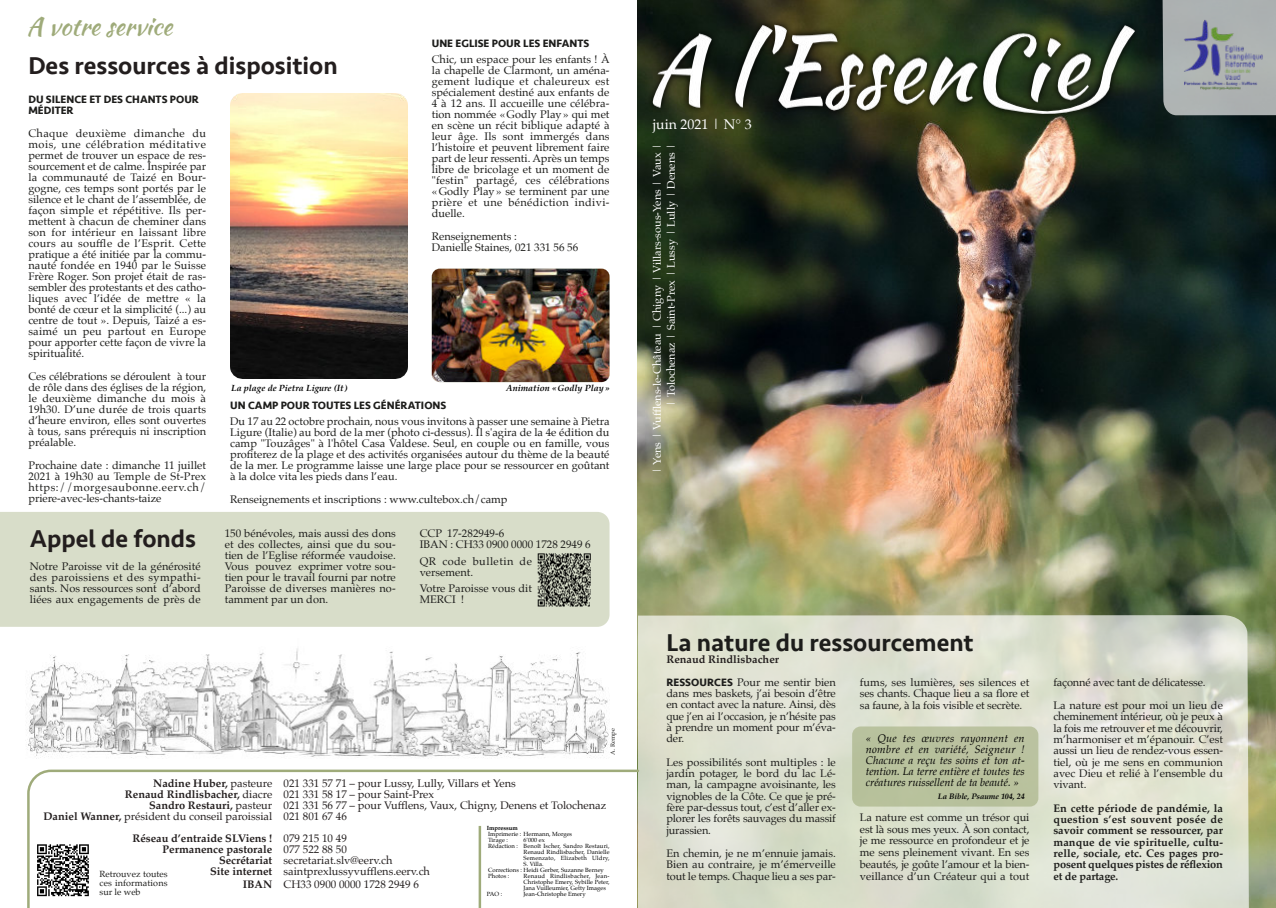
<style>
.page{position:relative;width:1276px;height:908px;background:#fff}
.page>*{position:absolute;margin:0;border:0;box-sizing:border-box;transform-origin:0 0}
.t1{font:500 25px "Seravek";color:#231e1e}
.t2{font:500 25px "Seravek";color:#1d1d1b}
.t3{font:25px "Kaushan Script";color:#9fab7a}
.t4{font:14px "Palatino";color:#fff}
.t5{font:11px/11px "Palatino";color:#1d1d1b;text-align:justify}
.t6{font:11px/11px "Palatino";color:#231e1e}
.t7{font:700 11px/11.3px "Palatino";letter-spacing:-.015em;color:#1d1d1b;text-align:justify}
.t8{font:italic 11px/11px "Palatino";letter-spacing:-.005em;color:#000;text-align:justify}
.t9{font:11px/14px "Palatino";color:#fff;text-align:right}
.t10{font:700 11px/11px "Seravek";color:#1d1d1b}
.t11{font:700 11px "Palatino";color:#231e1e}
.t12{font:11px/11px "Palatino";letter-spacing:.04em;color:#1d1d1b}
.t13{font:italic 700 9px "Palatino";color:#000}
.t14{font:9px/9px "Palatino";color:#1d1d1b;text-align:justify}
.t15{font:italic 700 8px "Palatino";letter-spacing:-.005em;color:#000}
.t16{font:6px/6px "Palatino";color:#000}
.t17{font:6px "Palatino";letter-spacing:.02em;color:#000}
.t18{font:6px "Palatino";letter-spacing:.025em;color:#000}
.t19{font:700 6px "Palatino";color:#000}
.t20{font:6px "Palatino";color:#1d1d1b}
.s1{font-weight:700}
.s2{font-weight:400}
.s3{font-family:"Seravek";font-weight:700}
</style>
<div class="page">
<img style="left:28px;top:648px;width:581px;height:111px">
<div style="left:0;top:512px;width:609px;height:114px;background:#d8ddc9"></div>
<img style="left:638px;top:0;width:638px;height:907px">
<svg style="left:638px;top:615px;width:611px;height:292px;background:#dce0cf"></svg>
<div style="left:1162px;top:0;width:114px;height:115px;background:#acb1b2"></div>
<img style="left:645px;top:17px;width:497px;height:105px">
<div style="left:852px;top:726px;width:186px;height:80px;background:#b8c19d;border-radius:8px"></div>
<svg style="left:27px;top:768px;width:613px;height:139px"></svg>
<img style="left:1179px;top:16px;width:88px;height:75px">
<hr style="left:478px;top:825px;width:3px;height:82px;background:#9fab7a">
<img style="left:231px;top:94px;width:176px;height:285px">
<svg style="left:36px;top:842px;width:54px;height:55px"></svg>
<svg style="left:37px;top:843px;width:52px;height:52px"></svg>
<img style="left:432px;top:268px;width:177px;height:114px">
<svg style="left:538px;top:553px;width:53px;height:53px;background:#6f7167"></svg>
<h1 class="t3" style="left:27px;top:8px;width:147px">A votre service</h1>
<p class="t10" style="left:432px;top:38px;width:159px">UNE EGLISE POUR LES ENFANTS</p>
<p class="t5" style="left:432px;top:54px;width:179px">Chic, un espace pour les enfants ! À la chapelle de Clarmont, un aména&shy;gement ludique et chaleureux est spécialement destiné aux enfants de 4 à 12 ans. Il accueille une célébra&shy;tion nommée «Godly Play » qui met en scène un récit biblique adapté à leur âge. Ils sont immergés dans l’histoire et peuvent librement faire part de leur ressenti. Après un temps libre de bricolage et un moment de "festin" partagé, ces célébrations « Godly Play » se terminent par une prière et une bénédiction indivi&shy;duelle.</p>
<p class="t5" style="left:432px;top:231px;width:148px">Renseignements :<br>Danielle Staines, 021 331 56 56</p>
<h1 class="t1" style="left:28px;top:51px;width:311px">Des ressources à disposition</h1>
<p class="t10" style="left:28px;top:94px;width:172px">DU SILENCE ET DES CHANTS POUR<br>MÉDITER</p>
<p class="t5" style="left:28px;top:128px;width:179px">Chaque deuxième dimanche du mois, une célébration méditative permet de trouver un espace de res&shy;sourcement et de calme. Inspirée par la communauté de Taizé en Bour&shy;gogne, ces temps sont portés par le silence et le chant de l’assemblée, de façon simple et répétitive. Ils per&shy;mettent à chacun de cheminer dans son for intérieur en laissant libre cours au souffle de l’Esprit. Cette pratique a été initiée par la commu&shy;nauté fondée en 1940 par le Suisse Frère Roger. Son projet était de ras&shy;sembler des protestants et des catho&shy;liques avec l’idée de mettre « la bonté de cœur et la simplicité (...) au centre de tout ». Depuis, Taizé a es&shy;saimé un peu partout en Europe pour apporter cette façon de vivre la spiritualité.</p>
<p class="t5" style="left:28px;top:371px;width:179px">Ces célébrations se déroulent à tour de rôle dans des églises de la région, le deuxième dimanche du mois à 19h30. D’une durée de trois quarts d’heure environ, elles sont ouvertes à tous, sans prérequis ni inscription préalable.</p>
<p class="t5" style="left:28px;top:460px;width:179px">Prochaine date : dimanche 11 juillet 2021 à 19h30 au Temple de St-Prex https://morgesaubonne.eerv.ch/ priere-avec-les-chants-taize</p>
<p class="t13" style="left:231px;top:383px;width:117px">La plage de Pietra Ligure (It)</p>
<p class="t13" style="left:506px;top:383px;width:105px">Animation «Godly Play »</p>
<p class="t10" style="left:230px;top:399px;width:218px">UN CAMP POUR TOUTES LES GÉNÉRATIONS</p>
<p class="t5" style="left:230px;top:416px;width:381px">Du 17 au 22 octobre prochain, nous vous invitons à passer une semaine à Pietra Ligure (Italie) au bord de la mer (photo ci-dessus). Il s'agira de la 4e édition du camp "Touzâges" à l'hôtel Casa Valdese. Seul, en couple ou en famille, vous profiterez de la plage et des activités organisées autour du thème de la beauté de la mer. Le programme laisse une large place pour se ressourcer en goûtant à la dolce vita les pieds dans l’eau.</p>
<p class="t5" style="left:230px;top:494px;width:279px">Renseignements et inscriptions : www.cultebox.ch/camp</p>
<h1 class="t1" style="left:30px;top:523px;width:168px">Appel de fonds</h1>
<p class="t5" style="left:30px;top:561px;width:172px">Notre Paroisse vit de la générosité des paroissiens et des sympathi&shy;sants. Nos ressources sont d’abord liées aux engagements de près de</p>
<p class="t5" style="left:225px;top:528px;width:172px">150 bénévoles, mais aussi des dons et des collectes, ainsi que du sou&shy;tien de l’Eglise réformée vaudoise.<br>Vous pouvez exprimer votre sou&shy;tien pour le travail fourni par notre Paroisse de diverses manières no&shy;tamment par un don.</p>
<p class="t5" style="left:420px;top:528px;width:172px">CCP 17-282949-6<br>IBAN : CH33 0900 0000 1728 2949 6</p>
<p class="t12" style="left:420px;top:556px;width:114px">QR code bulletin de versement.</p>
<p class="t5" style="left:420px;top:583px;width:114px">Votre Paroisse vous dit<br>MERCI !</p>
<p class="t20" style="left:610px;top:754px;width:28px;rotate:-90deg">A. Rempe</p>
<p class="t6" style="left:125px;top:777px;width:392px;text-indent:28px"><span class="s1">Nadine Huber,</span> pasteure 021 331 57 71 – pour Lussy, Lully, Villars et Yens<br><span class="s1">Renaud Rindlisbacher,</span> diacre 021 331 58 17 – pour Saint-Prex</p>
<p class="t6" style="left:43px;top:799px;width:564px;text-indent:106px"><span class="s1">Sandro Restauri,</span> pasteur 021 331 56 77 – pour Vufflens, Vaux, Chigny, Denens et Tolochenaz<br><span class="s1">Daniel Wanner,</span> président du conseil paroissial 021 801 67 46</p>
<p class="t11" style="left:132px;top:832px;width:216px">Réseau d’entraide SLViens ! <span class="s2">079 215 10 49</span></p>
<p class="t11" style="left:163px;top:843px;width:186px">Permanence pastorale <span class="s2">077 522 88 50</span></p>
<p class="t6" style="left:219px;top:854px;width:175px"><span class="s1">Secrétariat</span> secretariat.slv@eerv.ch</p>
<p class="t6" style="left:210px;top:865px;width:221px"><span class="s1">Site internet</span> saintprexlussyvufflens.eerv.ch</p>
<p class="t6" style="left:243px;top:878px;width:177px"><span class="s1">IBAN</span> CH33 0900 0000 1728 2949 6</p>
<p class="t19" style="left:487px;top:825px;width:32px">Impressum</p>
<p class="t16" style="left:488px;top:831px;width:85px">Imprimerie : Hermann, Morges<br>Tirage :</p>
<p class="t16" style="left:523px;top:837px;width:23px">6’000 ex</p>
<p class="t17" style="left:488px;top:843px;width:123px">Rédaction : Benoît Ischer, Sandro Restauri,</p>
<p class="t16" style="left:523px;top:849px;width:87px">Renaud Rindlisbacher, Danielle</p>
<p class="t18" style="left:523px;top:855px;width:87px">Semenzato, Elizabeth Uldry,</p>
<p class="t16" style="left:523px;top:861px;width:21px">S. Villa.</p>
<p class="t16" style="left:488px;top:867px;width:117px">Corrections : Heidi Gerber, Suzanne Berney</p>
<p class="t16" style="left:488px;top:873px;width:23px">Photos :</p>
<p class="t16" style="left:523px;top:873px;width:87px;text-align:justify">Renaud Rindlisbacher, Jean-Christophe Emery, Sybille Peter, Jana Vuilleumier, Getty Images</p>
<p class="t16" style="left:487px;top:891px;width:17px">PAO :</p>
<p class="t16" style="left:523px;top:891px;width:64px">Jean-Christophe Emery</p>
<p class="t14" style="left:100px;top:869px;width:69px">Retrouvez toutes ces informations sur le web</p>
<p class="t4" style="left:653px;top:117px;width:100px">juin 2021 | N° 3</p>
<p class="t9" style="left:651px;top:473px;width:332px;rotate:-90deg">| Yens | Vufflens-le-Château | Chigny | Villars-sous-Yens | Vaux | | Tolochenaz | Saint-Prex | Lussy | Lully | Denens |</p>
<h1 class="t2" style="left:666px;top:627px;width:309px">La nature du ressourcement</h1>
<p class="t5" style="left:666px;top:676px;width:171px;line-height:11.3px"><span class="s3">RESSOURCES</span> Pour me sentir bien dans mes baskets, j’ai besoin d’être en contact avec la nature. Ainsi, dès que j’en ai l’occasion, je n’hésite pas à prendre un moment pour m’éva&shy;der.</p>
<p class="t5" style="left:666px;top:756px;width:171px;line-height:11.3px">Les possibilités sont multiples : le jardin potager, le bord du lac Lé&shy;man, la campagne avoisinante, les vignobles de la Côte. Ce que je pré&shy;fère par-dessus tout, c’est d’aller ex&shy;plorer les forêts sauvages du massif jurassien.</p>
<p class="t5" style="left:666px;top:847px;width:171px;line-height:11.3px">En chemin, je ne m’ennuie jamais.<br>Bien au contraire, je m’émerveille tout le temps. Chaque lieu a ses par-</p>
<p class="t11" style="left:666px;top:654px;width:114px">Renaud Rindlisbacher</p>
<p class="t5" style="left:860px;top:676px;width:171px;line-height:11.7px">fums, ses lumières, ses silences et ses chants. Chaque lieu a sa flore et sa faune, à la fois visible et secrète.</p>
<p class="t8" style="left:865px;top:733px;width:160px">« Que tes œuvres rayonnent en nombre et en variété, Seigneur !<br>Chacune a reçu tes soins et ton at&shy;tention. La terre entière et toutes tes créatures ruissellent de ta beauté. »</p>
<p class="t15" style="left:938px;top:792px;width:88px">La Bible, Psaume 104, 24</p>
<p class="t5" style="left:860px;top:811px;width:171px;line-height:11.7px">La nature est comme un trésor qui est là sous mes yeux. À son contact, je me ressource en profondeur et je me sens pleinement vivant. En ses beautés, je goûte l’amour et la bien&shy;veillance d’un Créateur qui a tout</p>
<p class="t5" style="left:1053px;top:670px;width:171px;line-height:23.3px">façonné avec tant de délicatesse.<br>La nature est pour moi un lieu de</p>
<p class="t5" style="left:1053px;top:711px;width:171px;line-height:11.3px">cheminement intérieur, où je peux à la fois me retrouver et me découvrir, m’harmoniser et m’épanouir. C’est aussi un lieu de rendez-vous essen&shy;tiel, où je me sens en communion avec Dieu et relié à l’ensemble du vivant.</p>
<p class="t7" style="left:1053px;top:802px;width:171px">En cette période de pandémie, la question s’est souvent posée de savoir comment se ressourcer, par manque de vie spirituelle, cultu&shy;relle, sociale, etc. Ces pages pro&shy;posent quelques pistes de réflexion et de partage.</p>
</div>
